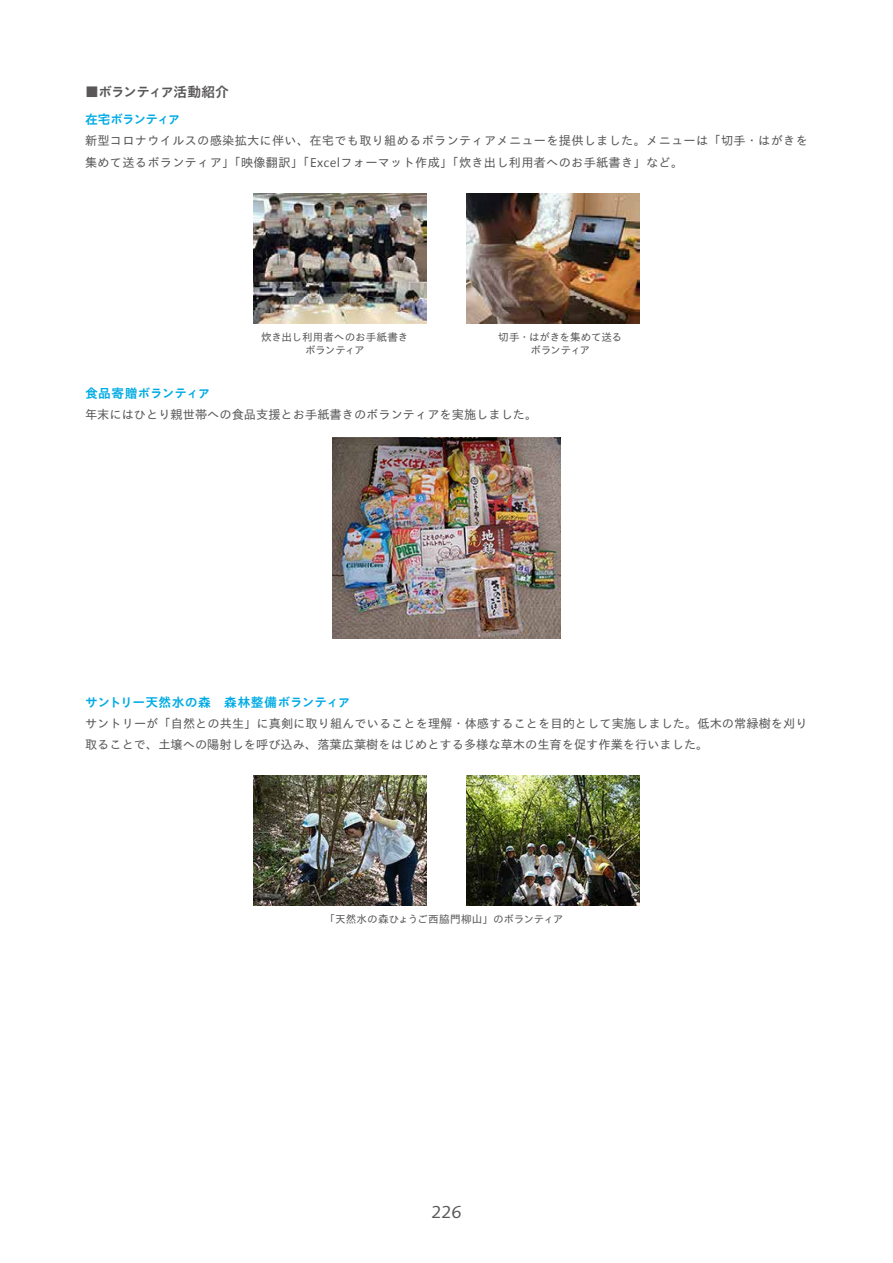
<style>
.page{position:relative;width:893px;height:1263px;background:#fff}
.page>*{position:absolute;margin:0;border:0;box-sizing:border-box;transform-origin:0 0}
.t1{font:16.5px "Suntory Gothic";color:#595757}
.t2{font:700 13.8px "Suntory Gothic";letter-spacing:-.05em;color:#595757}
.t3{font:700 12.75px "Suntory Gothic";letter-spacing:.005em;color:#00abe4}
.t4{font:700 12.75px "Suntory Gothic";letter-spacing:-.055em;color:#00abe4}
.t5{font:12.15px/21.3px "Suntory Gothic";color:#595757}
.t6{font:12.15px/21.3px "Suntory Gothic";letter-spacing:.02em;color:#595757}
.t7{font:10.65px "Suntory Gothic";color:#595757}
.t8{font:10.65px/12.8px "Suntory Gothic";letter-spacing:-.02em;color:#595757;text-align:center}
.t9{font:10.65px/12.8px "Suntory Gothic";letter-spacing:-.04em;color:#595757;text-align:center}
</style>
<div class="page">
<img style="left:332px;top:437px;width:229px;height:201px">
<img style="left:253px;top:193px;width:173px;height:130px">
<img style="left:467px;top:193px;width:173px;height:130px">
<img style="left:253px;top:776px;width:173px;height:130px">
<img style="left:467px;top:776px;width:173px;height:130px">
<p class="t2" style="left:85px;top:85px;width:145px">■ボランティア活動紹介</p>
<p class="t4" style="left:85px;top:113px;width:97px">在宅ボランティア</p>
<p class="t6" style="left:85px;top:131px;width:724px">新型コロナウイルスの感染拡大に伴い、在宅でも取り組めるボランティアメニューを提供しました。メニューは「切手・はがきを集めて送るボランティア」「映像翻訳」「Excelフォーマット作成」「炊き出し利用者へのお手紙書き」など。</p>
<p class="t8" style="left:261px;top:331px;width:149px">炊き出し利用者へのお手紙書きボランティア</p>
<p class="t9" style="left:498px;top:331px;width:125px">切手・はがきを集めて送るボランティア</p>
<p class="t3" style="left:85px;top:387px;width:127px">食品寄贈ボランティア</p>
<p class="t5" style="left:85px;top:405px;width:454px">年末にはひとり親世帯への食品支援とお手紙書きのボランティアを実施しました。</p>
<p class="t3" style="left:85px;top:696px;width:267px">サントリー天然水の森　森林整備ボランティア</p>
<p class="t5" style="left:85px;top:713px;width:724px">サントリーが「自然との共生」に真剣に取り組んでいることを理解・体感することを目的として実施しました。低木の常緑樹を刈り取ることで、土壌への陽射しを呼び込み、落葉広葉樹をはじめとする多様な草木の生育を促す作業を行いました。</p>
<p class="t7" style="left:324px;top:914px;width:240px">「天然水の森ひょうご西脇門柳山」のボランティア</p>
<h1 class="t1" style="left:431px;top:1204px;width:32px">226</h1>
</div>
